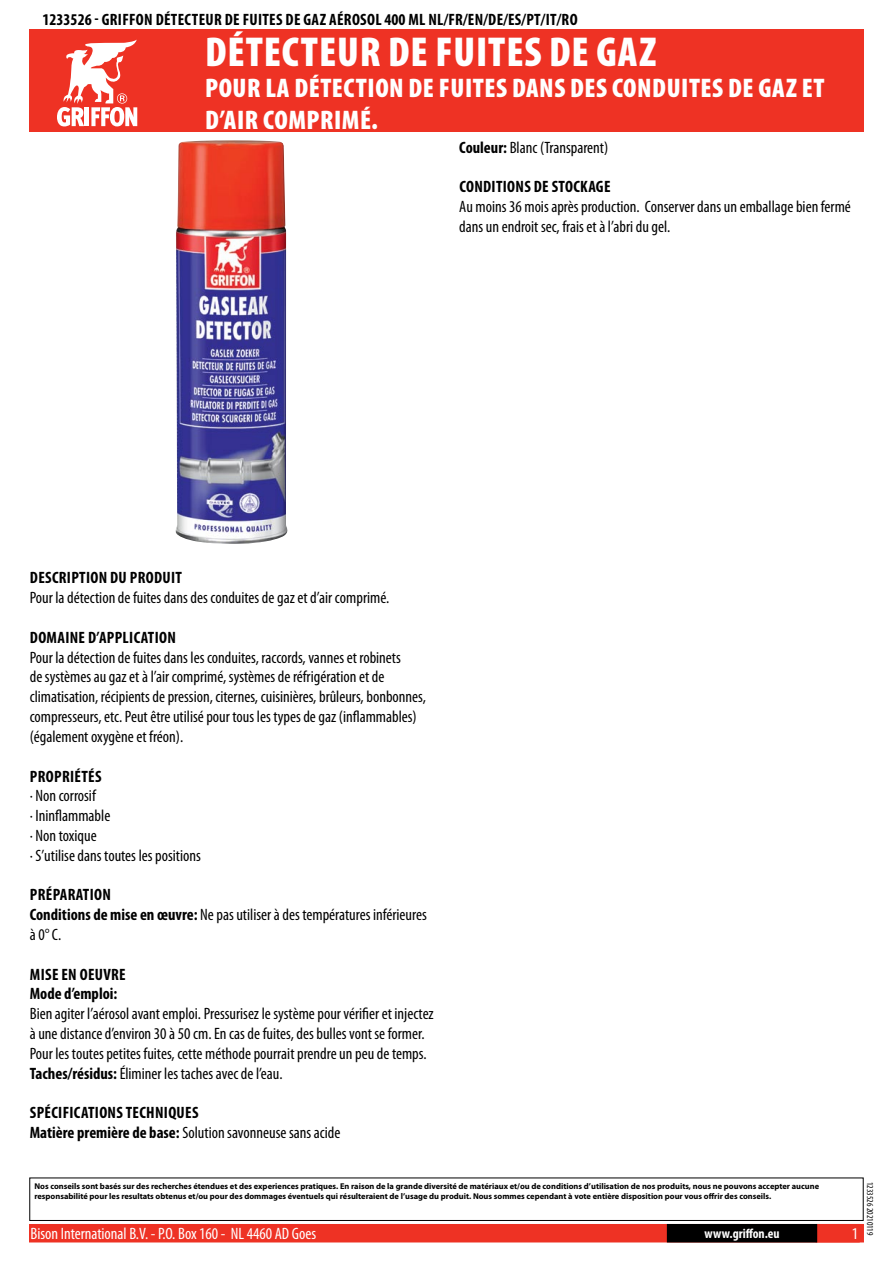
<style>
.page{position:relative;width:893px;height:1263px;background:#fff}
.page>*{position:absolute;margin:0;border:0;box-sizing:border-box;transform-origin:0 0}
.t1{font:900 condensed 42px "Myriad Pro";letter-spacing:.02em;color:#fff}
.t2{font:900 condensed 27px/32.4px "Myriad Pro";letter-spacing:.02em;color:#fff}
.t3{font:condensed 16.5px/19.8px "Myriad Pro";color:#000}
.t4{font:700 condensed 16.5px/19.8px "Myriad Pro";letter-spacing:.02em;color:#000}
.t5{font:condensed 16.5px "Myriad Pro";color:#fff}
.t6{font:700 condensed 13.5px "Myriad Pro";color:#fff}
.t7{font:condensed 9px "Myriad Pro";color:#000}
.t8{font:700 8.4px/10.1px "Myriad Pro";color:#000}
.s1{font-weight:700}
.s2{font-weight:400}
</style>
<div class="page">
<div style="left:30px;top:1225px;width:833px;height:17px;background:#ee3224"></div>
<div style="left:29px;top:1224px;width:835px;height:18px;border:2px solid #ee3224"></div>
<div style="left:816px;top:1224px;width:44px;height:18px;border:2px solid #ee3224"></div>
<div style="left:668px;top:1225px;width:148px;height:17px;background:#000"></div>
<div style="left:667px;top:1224px;width:150px;height:18px;border:2px solid #000"></div>
<div style="left:29px;top:1177px;width:835px;height:44px;border:1px solid #000"></div>
<div style="left:30px;top:30px;width:834px;height:102px;background:#ee3224"></div>
<svg style="left:57px;top:39px;width:80px;height:87px"></svg>
<img style="left:175px;top:140px;width:113px;height:404px">
<p class="t4" style="left:43px;top:9px;width:528px">1233526 - GRIFFON DÉTECTEUR DE FUITES DE GAZ AÉROSOL 400 ML NL/FR/EN/DE/ES/PT/IT/RO</p>
<h1 class="t1" style="left:205px;top:25px;width:452px">DÉTECTEUR DE FUITES DE GAZ</h1>
<h2 class="t2" style="left:205px;top:71px;width:621px">POUR LA DÉTECTION DE FUITES DANS DES CONDUITES DE GAZ ET<br>D’AIR COMPRIMÉ.</h2>
<p class="t3" style="left:459px;top:137px;width:150px"><span class="s1">COULEUR:</span> Blanc (Transparent)</p>
<p class="t4" style="left:459px;top:177px;width:153px">CONDITIONS DE STOCKAGE</p>
<p class="t3" style="left:459px;top:197px;width:393px">Au moins 36 mois après production. Conserver dans un emballage bien fermé dans un endroit sec, frais et à l’abri du gel.</p>
<p class="t4" style="left:30px;top:568px;width:154px">DESCRIPTION DU PRODUIT</p>
<p class="t3" style="left:30px;top:588px;width:361px">Pour la détection de fuites dans des conduites de gaz et d’air comprimé.</p>
<p class="t4" style="left:30px;top:627px;width:147px">DOMAINE D’APPLICATION</p>
<p class="t3" style="left:30px;top:647px;width:398px">Pour la détection de fuites dans les conduites, raccords, vannes et robinets<br>de systèmes au gaz et à l’air comprimé, systèmes de réfrigération et de climatisation, récipients de pression, citernes, cuisinières, brûleurs, bonbonnes, compresseurs, etc. Peut être utilisé pour tous les types de gaz (inflammables) (également oxygène et fréon).</p>
<p class="t4" style="left:30px;top:766px;width:73px">PROPRIÉTÉS</p>
<p class="t3" style="left:30px;top:786px;width:173px">· Non corrosif<br>· Ininflammable<br>· Non toxique<br>· S’utilise dans toutes les positions</p>
<p class="t3" style="left:30px;top:885px;width:399px"><span class="s1">PRÉPARATION<br>CONDITIONS DE MISE EN ŒUVRE:</span> Ne pas utiliser à des températures inférieures à 0° C.</p>
<p class="t4" style="left:30px;top:964px;width:98px">MISE EN OEUVRE<br>MODE D’EMPLOI:</p>
<p class="t3" style="left:30px;top:1003px;width:405px">Bien agiter l’aérosol avant emploi. Pressurisez le système pour vérifier et injectez à une distance d’environ 30 à 50 cm. En cas de fuites, des bulles vont se former.<br>Pour les toutes petites fuites, cette méthode pourrait prendre un peu de temps.<br><span class="s1">TACHES/RÉSIDUS:</span> Éliminer les taches avec de l’eau.</p>
<p class="t4" style="left:30px;top:1102px;width:312px">SPÉCIFICATIONS TECHNIQUES<br>MATIÈRE PREMIÈRE DE BASE: <span class="s2">Solution savonneuse sans acide</span></p>
<p class="t8" style="left:34px;top:1181px;width:786px">Nos conseils sont basés sur des recherches étendues et des experiences pratiques. En raison de la grande diversité de matériaux et/ou de conditions d’utilisation de nos produits, nous ne pouvons accepter aucune responsabilité pour les resultats obtenus et/ou pour des dommages éventuels qui résulteraient de l’usage du produit. Nous sommes cependant à vote entière disposition pour vous offrir des conseils.</p>
<p class="t5" style="left:31px;top:1224px;width:287px">Bison International B.V. - P.O. Box 160 - NL 4460 AD Goes</p>
<p class="t6" style="left:704px;top:1225px;width:77px">WWW.GRIFFON.EU</p>
<p class="t5" style="left:852px;top:1224px;width:8px">1</p>
<p class="t7" style="left:875px;top:1182px;width:55px;rotate:90deg">1233526 20210119</p>
</div>
